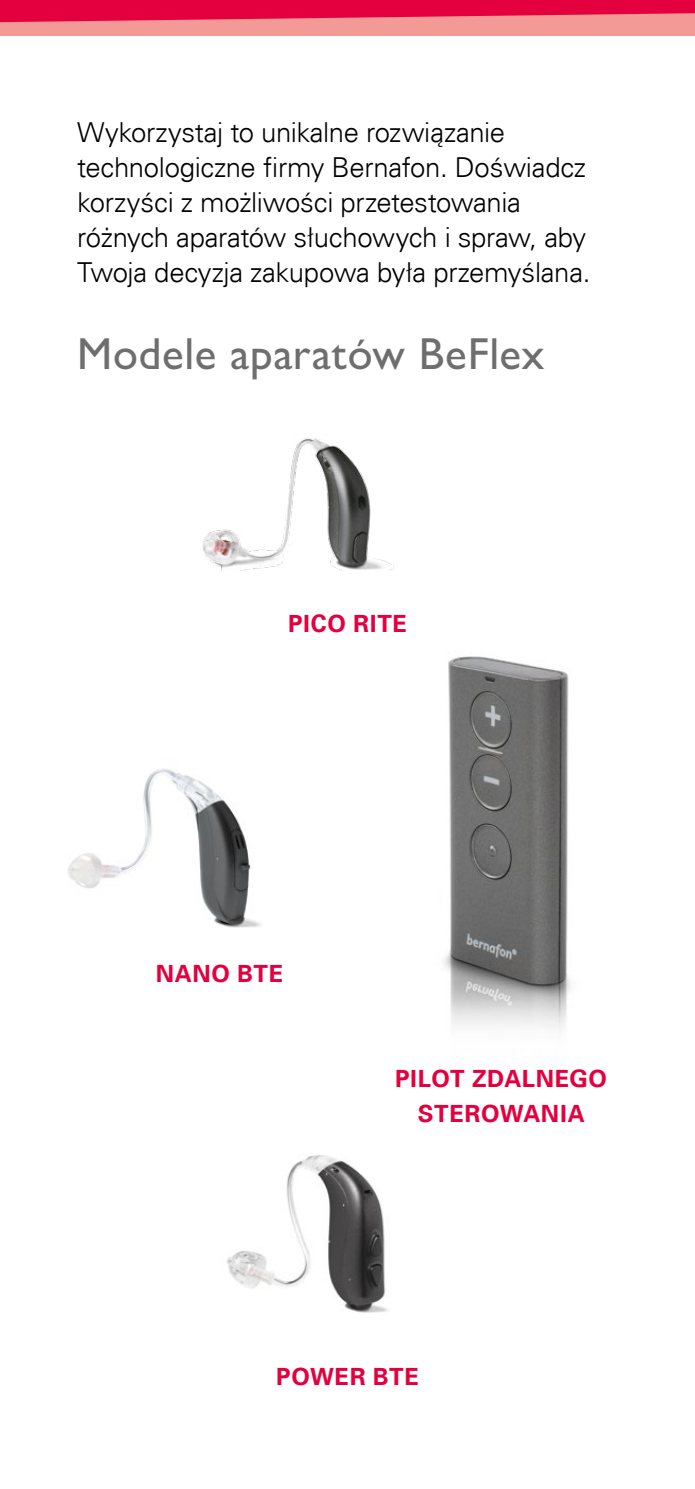
<style>
.page{position:relative;width:695px;height:1489px;background:#fff}
.page>*{position:absolute;margin:0;border:0;box-sizing:border-box;transform-origin:0 0}
.t1{font:500 45px "Gill Sans MT Pro";letter-spacing:.015em;color:#6e6e6e}
.t2{font:300 27.5px/35px "Univers Com 45";letter-spacing:-.01em;color:#000}
.t3{font:700 23.75px/35px "Univers Com 65";letter-spacing:.03em;color:#e4003e;text-align:center}
</style>
<div class="page">
<div style="left:0;top:0;width:694px;height:35px;background:#f39a97"></div>
<svg style="left:0;top:0;width:694px;height:23px"></svg>
<img style="left:68px;top:768px;width:193px;height:160px">
<img style="left:202px;top:438px;width:192px;height:132px">
<img style="left:227px;top:1155px;width:161px;height:158px">
<img style="left:444px;top:656px;width:127px;height:374px">
<p class="t2" style="left:77px;top:114px;width:514px">Wykorzystaj to unikalne rozwiązanie technologiczne firmy Bernafon. Doświadcz korzyści z możliwości przetestowania różnych aparatów słuchowych i spraw, aby Twoja decyzja zakupowa była przemyślana.</p>
<h1 class="t1" style="left:77px;top:327px;width:468px">Modele aparatów BeFlex</h1>
<p class="t3" style="left:288px;top:606px;width:120px">PICO RITE</p>
<p class="t3" style="left:156px;top:956px;width:129px">NANO BTE</p>
<p class="t3" style="left:395px;top:1061px;width:213px">PILOT ZDALNEGO<br>STEROWANIA</p>
<p class="t3" style="left:276px;top:1358px;width:144px">POWER BTE</p>
</div>
